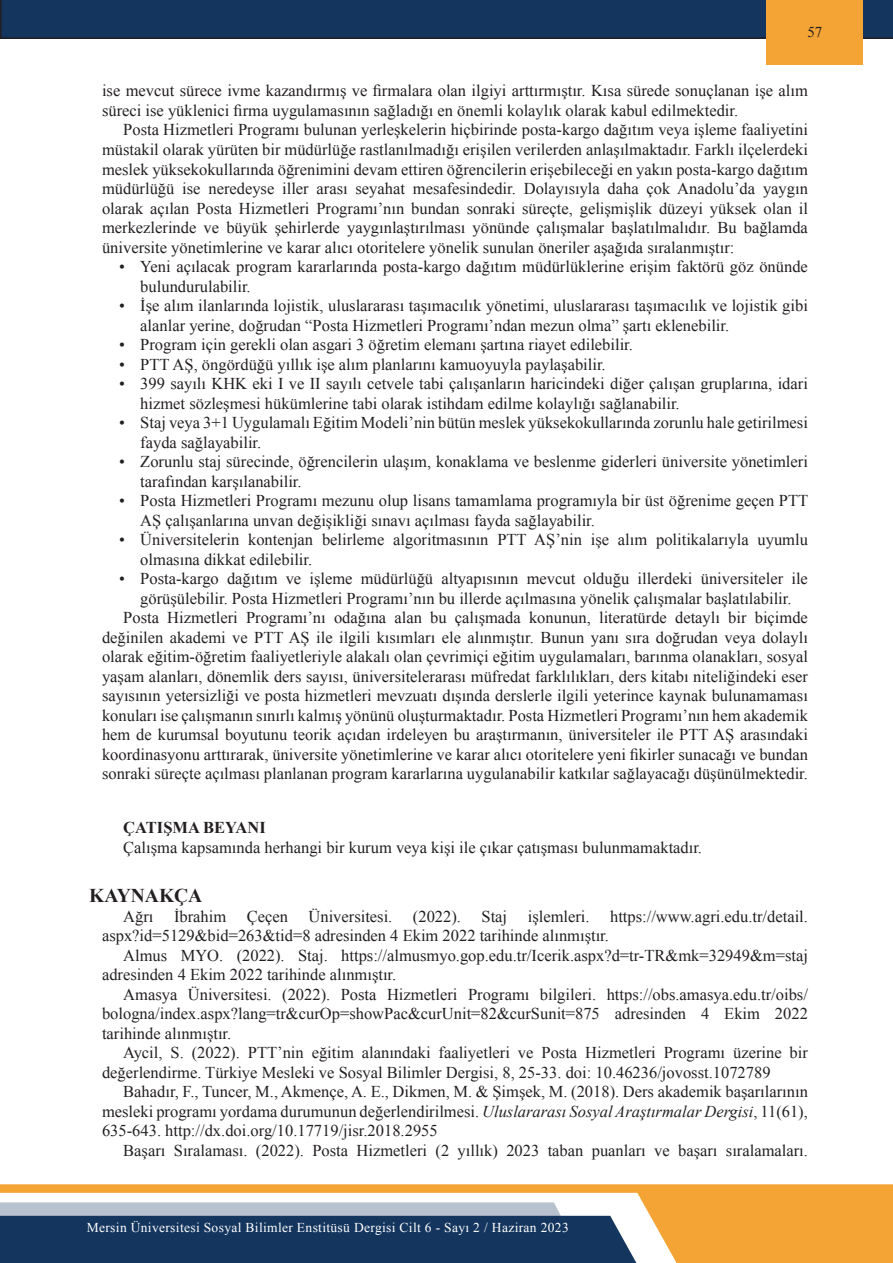
<style>
.page{position:relative;width:893px;height:1263px;background:#fff}
.page>*{position:absolute;margin:0;border:0;box-sizing:border-box;transform-origin:0 0}
.t1{font:700 19.5px "Times New Roman";color:#231f20}
.t2{font:16.5px/19.5px "Times New Roman";color:#231f20}
.t3{font:700 16.5px "Times New Roman";color:#231f20}
.t4{font:15px "Times New Roman";color:#231f20}
.t5{font:13.5px "Times New Roman";letter-spacing:.025em;color:#fff}
.s1{font-style:italic}
</style>
<div class="page">
<div style="left:0;top:0;width:893px;height:39px;background:#14355e"></div>
<div style="left:766px;top:0;width:97px;height:65px;background:#f3a434"></div>
<svg style="left:0;top:1184px;width:893px;height:79px;fill:#f3a434"></svg>
<svg style="left:0;top:1202px;width:637px;height:61px;background:#3f5a7b"></svg>
<p class="t4" style="left:807px;top:22px;width:16px">57</p>
<p class="t2" style="left:102px;top:81px;width:707px">ise mevcut sürece ivme kazandırmış ve firmalara olan ilgiyi arttırmıştır. Kısa sürede sonuçlanan işe alım süreci ise yüklenici firma uygulamasının sağladığı en önemli kolaylık olarak kabul edilmektedir.</p>
<p class="t2" style="left:102px;top:120px;width:707px;text-align:justify;text-indent:21px">Posta Hizmetleri Programı bulunan yerleşkelerin hiçbirinde posta-kargo dağıtım veya işleme faaliyetini müstakil olarak yürüten bir müdürlüğe rastlanılmadığı erişilen verilerden anlaşılmaktadır. Farklı ilçelerdeki meslek yüksekokullarında öğrenimini devam ettiren öğrencilerin erişebileceği en yakın posta-kargo dağıtım müdürlüğü ise neredeyse iller arası seyahat mesafesindedir. Dolayısıyla daha çok Anadolu’da yaygın olarak açılan Posta Hizmetleri Programı’nın bundan sonraki süreçte, gelişmişlik düzeyi yüksek olan il merkezlerinde ve büyük şehirlerde yaygınlaştırılması yönünde çalışmalar başlatılmalıdır. Bu bağlamda üniversite yönetimlerine ve karar alıcı otoritelere yönelik sunulan öneriler aşağıda sıralanmıştır:</p>
<p class="t2" style="left:140px;top:256px;width:669px;text-indent:-21px">• Yeni açılacak program kararlarında posta-kargo dağıtım müdürlüklerine erişim faktörü göz önünde bulundurulabilir.</p>
<p class="t2" style="left:140px;top:295px;width:669px;text-indent:-21px">• İşe alım ilanlarında lojistik, uluslararası taşımacılık yönetimi, uluslararası taşımacılık ve lojistik gibi alanlar yerine, doğrudan “Posta Hizmetleri Programı’ndan mezun olma” şartı eklenebilir.</p>
<p class="t2" style="left:119px;top:334px;width:515px">• Program için gerekli olan asgari 3 öğretim elemanı şartına riayet edilebilir.</p>
<p class="t2" style="left:119px;top:354px;width:488px">• PTT AŞ, öngördüğü yıllık işe alım planlarını kamuoyuyla paylaşabilir.</p>
<p class="t2" style="left:140px;top:373px;width:669px;text-indent:-21px">• 399 sayılı KHK eki I ve II sayılı cetvele tabi çalışanların haricindeki diğer çalışan gruplarına, idari hizmet sözleşmesi hükümlerine tabi olarak istihdam edilme kolaylığı sağlanabilir.</p>
<p class="t2" style="left:140px;top:412px;width:669px;text-indent:-21px">• Staj veya 3+1 Uygulamalı Eğitim Modeli’nin bütün meslek yüksekokullarında zorunlu hale getirilmesi fayda sağlayabilir.</p>
<p class="t2" style="left:140px;top:451px;width:669px;text-indent:-21px">• Zorunlu staj sürecinde, öğrencilerin ulaşım, konaklama ve beslenme giderleri üniversite yönetimleri tarafından karşılanabilir.</p>
<p class="t2" style="left:140px;top:490px;width:669px;text-indent:-21px">• Posta Hizmetleri Programı mezunu olup lisans tamamlama programıyla bir üst öğrenime geçen PTT<br>AŞ çalışanlarına unvan değişikliği sınavı açılması fayda sağlayabilir.</p>
<p class="t2" style="left:140px;top:529px;width:669px;text-indent:-21px">• Üniversitelerin kontenjan belirleme algoritmasının PTT AŞ’nin işe alım politikalarıyla uyumlu olmasına dikkat edilebilir.</p>
<p class="t2" style="left:119px;top:568px;width:690px;text-align:center">• Posta-kargo dağıtım ve işleme müdürlüğü altyapısının mevcut olduğu illerdeki üniversiteler ile görüşülebilir. Posta Hizmetleri Programı’nın bu illerde açılmasına yönelik çalışmalar başlatılabilir.</p>
<p class="t2" style="left:102px;top:607px;width:707px;text-align:justify;text-indent:21px">Posta Hizmetleri Programı’nı odağına alan bu çalışmada konunun, literatürde detaylı bir biçimde değinilen akademi ve PTT AŞ ile ilgili kısımları ele alınmıştır. Bunun yanı sıra doğrudan veya dolaylı olarak eğitim-öğretim faaliyetleriyle alakalı olan çevrimiçi eğitim uygulamaları, barınma olanakları, sosyal yaşam alanları, dönemlik ders sayısı, üniversitelerarası müfredat farklılıkları, ders kitabı niteliğindeki eser sayısının yetersizliği ve posta hizmetleri mevzuatı dışında derslerle ilgili yeterince kaynak bulunamaması konuları ise çalışmanın sınırlı kalmış yönünü oluşturmaktadır. Posta Hizmetleri Programı’nın hem akademik hem de kurumsal boyutunu teorik açıdan irdeleyen bu araştırmanın, üniversiteler ile PTT AŞ arasındaki koordinasyonu arttırarak, üniversite yönetimlerine ve karar alıcı otoritelere yeni fikirler sunacağı ve bundan sonraki süreçte açılması planlanan program kararlarına uygulanabilir katkılar sağlayacağı düşünülmektedir.</p>
<p class="t3" style="left:123px;top:816px;width:144px">ÇATIŞMA BEYANI</p>
<p class="t2" style="left:123px;top:837px;width:580px">Çalışma kapsamında herhangi bir kurum veya kişi ile çıkar çatışması bulunmamaktadır.</p>
<p class="t1" style="left:89px;top:882px;width:115px">KAYNAKÇA</p>
<p class="t2" style="left:102px;top:906px;width:707px;text-indent:21px">Ağrı İbrahim Çeçen Üniversitesi. (2022). Staj işlemleri. https://www.agri.edu.tr/detail. aspx?id=5129&amp;bid=263&amp;tid=8 adresinden 4 Ekim 2022 tarihinde alınmıştır.</p>
<p class="t2" style="left:102px;top:945px;width:707px;text-indent:21px">Almus MYO. (2022). Staj. https://almusmyo.gop.edu.tr/Icerik.aspx?d=tr-TR&amp;mk=32949&amp;m=staj adresinden 4 Ekim 2022 tarihinde alınmıştır.</p>
<p class="t2" style="left:102px;top:984px;width:707px;text-align:justify;text-indent:21px">Amasya Üniversitesi. (2022). Posta Hizmetleri Programı bilgileri. https://obs.amasya.edu.tr/oibs/ bologna/index.aspx?lang=tr&amp;curOp=showPac&amp;curUnit=82&amp;curSunit=875 adresinden 4 Ekim 2022 tarihinde alınmıştır.</p>
<p class="t2" style="left:102px;top:1042px;width:707px;text-indent:21px">Aycil, S. (2022). PTT’nin eğitim alanındaki faaliyetleri ve Posta Hizmetleri Programı üzerine bir değerlendirme. Türkiye Mesleki ve Sosyal Bilimler Dergisi, 8, 25-33. doi: 10.46236/jovosst.1072789</p>
<p class="t2" style="left:102px;top:1081px;width:707px;text-align:justify;text-indent:21px">Bahadır, F., Tuncer, M., Akmençe, A. E., Dikmen, M. &amp; Şimşek, M. (2018). Ders akademik başarılarının mesleki programı yordama durumunun değerlendirilmesi. <span class="s1">Uluslararası Sosyal Araştırmalar Dergisi</span>, 11(61), 635-643. http://dx.doi.org/10.17719/jisr.2018.2955</p>
<p class="t2" style="left:123px;top:1140px;width:686px">Başarı Sıralaması. (2022). Posta Hizmetleri (2 yıllık) 2023 taban puanları ve başarı sıralamaları.</p>
<p class="t5" style="left:87px;top:1218px;width:483px">Mersin Üniversitesi Sosyal Bilimler Enstitüsü Dergisi Cilt 6 - Sayı 2 / Haziran 2023</p>
</div>
